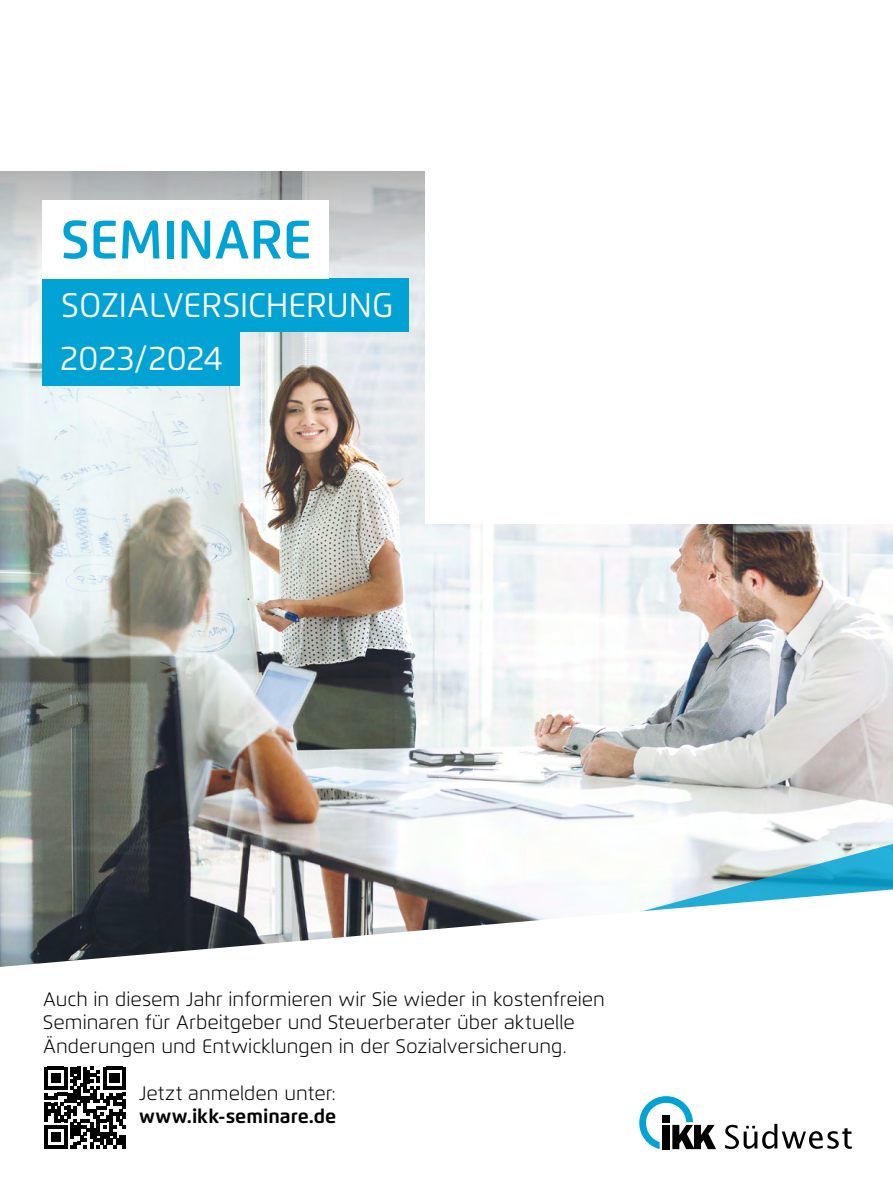
<style>
.page{position:relative;width:893px;height:1191px;background:#fff}
.page>*{position:absolute;margin:0;border:0;box-sizing:border-box;transform-origin:0 0}
.t1{font:600 54px "Flexo";color:#00a3d4}
.t2{font:34.05px/52.9px "Flexo";color:#fff}
.t3{font:300 19.5px/23.4px "Flexo";color:#000}
.t4{font:700 19.5px "Flexo";color:#000}
</style>
<div class="page">
<img style="left:0;top:279px;width:893px;height:610px">
<svg style="left:0;top:171px;width:425px;height:108px;background:#c0c3c5"></svg>
<svg style="left:581px;top:836px;width:312px;height:53px"></svg>
<svg style="left:0;top:889px;width:893px;height:261px"></svg>
<svg style="left:44px;top:1066px;width:82px;height:82px"></svg>
<svg style="left:725px;top:1123px;width:127px;height:26px"></svg>
<svg style="left:639px;top:1096px;width:77px;height:53px"></svg>
<div style="left:425px;top:0;width:468px;height:523px;background:#fff"></div>
<div style="left:43px;top:279px;width:366px;height:53px;background:#00a3d4"></div>
<div style="left:43px;top:200px;width:286px;height:79px;background:#fff"></div>
<div style="left:43px;top:329px;width:197px;height:56px;background:#00a3d4"></div>
<h1 class="t1" style="left:61px;top:207px;width:253px">SEMINARE</h1>
<h2 class="t2" style="left:60px;top:279px;width:334px">SOZIALVERSICHERUNG<br>2023/2024</h2>
<p class="t3" style="left:43px;top:987px;width:563px">Auch in diesem Jahr informieren wir Sie wieder in kostenfreien<br>Seminaren für Arbeitgeber und Steuerberater über aktuelle<br>Änderungen und Entwicklungen in der Sozialversicherung.</p>
<p class="t3" style="left:139px;top:1081px;width:198px">Jetzt anmelden unter:</p>
<p class="t4" style="left:139px;top:1104px;width:199px">www.ikk-seminare.de</p>
</div>
